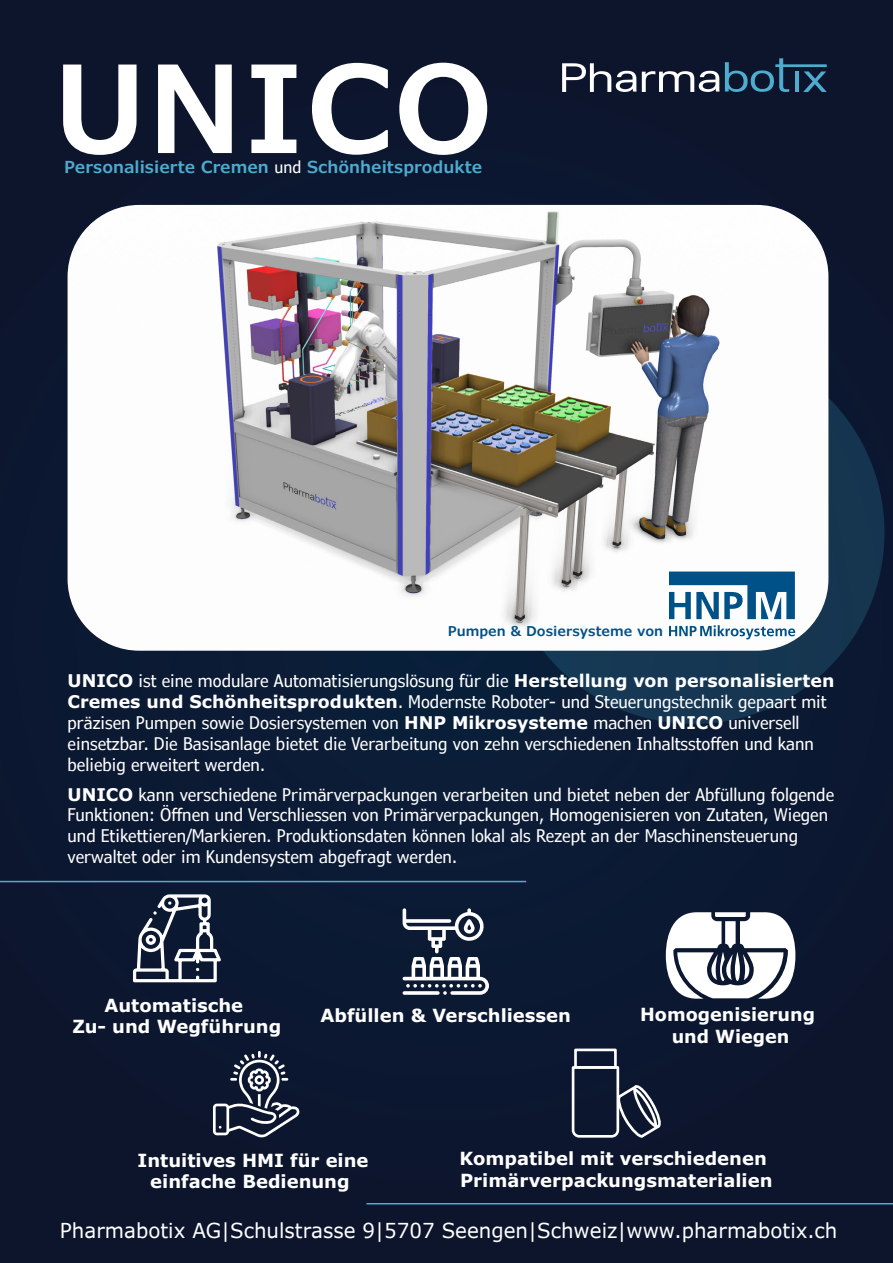
<style>
.page{position:relative;width:893px;height:1263px;background:#0c172f}
.page>*{position:absolute;margin:0;border:0;box-sizing:border-box;transform-origin:0 0}
.t1{font:600 121.65px "Verdana Pro";color:#fff}
.t2{font:20.55px "Verdana Pro";color:#fff;scale:.96 1}
.t3{font:700 18px/21.6px "Verdana Pro";color:#fff;text-align:center}
.t4{font:condensed 17.4px/20.9px "Verdana Pro";color:#fff}
.t5{font:600 16.5px "Verdana Pro";color:#4eaccf}
.t6{font:600 13.5px "Verdana Pro";color:#005187}
.s1{font-weight:400;font-stretch:condensed;color:#fff}
.s2{font-weight:700;font-stretch:normal}
</style>
<div class="page">
<div style="left:502px;top:342px;width:382px;height:382px;background:#163651;border-radius:50%"></div>
<img style="left:68px;top:205px;width:760px;height:446px">
<hr style="left:0;top:881px;width:526px;height:1px;background:#4eadcf">
<hr style="left:366px;top:1203px;width:527px;height:1px;background:#4eadcf">
<svg style="left:403px;top:908px;width:86px;height:87px"></svg>
<svg style="left:133px;top:894px;width:88px;height:89px"></svg>
<svg style="left:666px;top:912px;width:129px;height:87px"></svg>
<svg style="left:213px;top:1051px;width:87px;height:86px"></svg>
<div style="left:574px;top:1048px;width:43px;height:21px;border:3px solid #fff"></div>
<svg style="left:571px;top:1065px;width:90px;height:73px"></svg>
<svg style="left:669px;top:571px;width:126px;height:48px;background:#5d90b2"></svg>
<svg style="left:669px;top:625px;width:126px;height:14px;background:#acc6d7"></svg>
<svg style="left:562px;top:58px;width:265px;height:34px"></svg>
<h1 class="t1" style="left:53px;top:30px;width:443px">UNICO</h1>
<p class="t5" style="left:64px;top:156px;width:420px">Personalisierte Cremen <span class="s1">und</span> Schönheitsprodukte</p>
<p class="t6" style="left:448px;top:622px;width:217px">Pumpen &amp; Dosiersysteme von</p>
<p class="t4" style="left:68px;top:671px;width:768px"><span class="s2">UNICO</span> ist eine modulare Automatisierungslösung für die <span class="s2">Herstellung von personalisierten Cremes und Schönheitsprodukten</span>. Modernste Roboter- und Steuerungstechnik gepaart mit präzisen Pumpen sowie Dosiersystemen von <span class="s2">HNP Mikrosysteme</span> machen <span class="s2">UNICO</span> universell einsetzbar. Die Basisanlage bietet die Verarbeitung von zehn verschiedenen Inhaltsstoffen und kann beliebig erweitert werden.</p>
<p class="t4" style="left:68px;top:784px;width:768px"><span class="s2">UNICO</span> kann verschiedene Primärverpackungen verarbeiten und bietet neben der Abfüllung folgende Funktionen: Öffnen und Verschliessen von Primärverpackungen, Homogenisieren von Zutaten, Wiegen und Etikettieren/Markieren. Produktionsdaten können lokal als Rezept an der Maschinensteuerung verwaltet oder im Kundensystem abgefragt werden.</p>
<p class="t3" style="left:72px;top:994px;width:210px">Automatische<br>Zu- und Wegführung</p>
<p class="t3" style="left:320px;top:1005px;width:252px">Abfüllen &amp; Verschliessen</p>
<p class="t3" style="left:640px;top:1004px;width:176px">Homogenisierung und Wiegen</p>
<p class="t3" style="left:138px;top:1149px;width:232px">Intuitives HMI für eine einfache Bedienung</p>
<p class="t3" style="left:460px;top:1148px;width:314px;text-align:left">Kompatibel mit verschiedenen<br>Primärverpackungsmaterialien</p>
<p class="t2" style="left:60px;top:1217px;width:811px">Pharmabotix AG|Schulstrasse 9|5707 Seengen|Schweiz|www.pharmabotix.ch</p>
</div>
